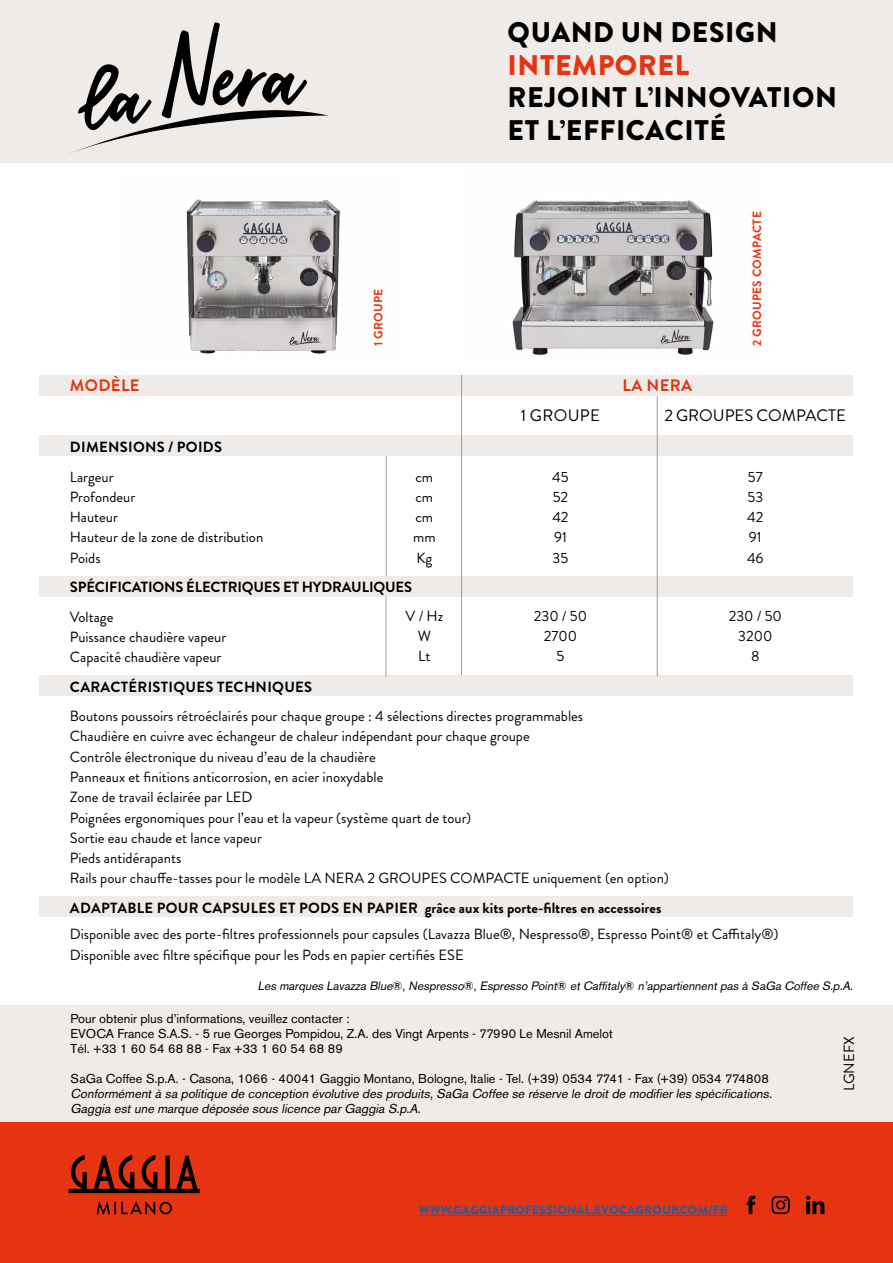
<style>
.page{position:relative;width:893px;height:1263px;background:#fff}
.page>*{position:absolute;margin:0;border:0;box-sizing:border-box;transform-origin:0 0}
.t1{font:900 28.35px/32.4px "Brandon Grotesque";letter-spacing:.02em;color:#000}
.t2{font:900 28.35px "Brandon Grotesque";letter-spacing:.02em;color:#e63312}
.t3{font:16.65px "Brandon Grotesque";color:#000}
.t4{font:700 16.65px "Brandon Grotesque";letter-spacing:.02em;color:#e63312}
.t5{font:14.7px/20.2px "Brandon Grotesque";color:#000}
.t6{font:700 14.7px "Brandon Grotesque";color:#000}
.t7{font:700 14.7px "Brandon Grotesque";letter-spacing:.02em;color:#000}
.t8{font:12.75px/15px "Akzidenz Grotesk BE";color:#000}
.t9{font:italic 12.75px/15px "Akzidenz Grotesk BE";color:#000}
.t10{font:italic 12px "Akzidenz Grotesk BE";color:#000}
.t11{font:900 12px "Brandon Grotesque";letter-spacing:.02em;color:#275b9b}
.t12{font:700 12px "Brandon Grotesque";letter-spacing:.02em;color:#e63312}
.s1{font-style:normal}
</style>
<div class="page">
<div style="left:40px;top:576px;width:813px;height:20px;background:#efebe8"></div>
<div style="left:40px;top:896px;width:813px;height:21px;background:#efebe8"></div>
<div style="left:40px;top:675px;width:813px;height:21px;background:#efebe8"></div>
<div style="left:40px;top:435px;width:813px;height:21px;background:#efebe8"></div>
<hr style="left:386px;top:456px;width:1px;height:120px;background:#9d9d9c">
<hr style="left:657px;top:396px;width:1px;height:280px;background:#9d9d9c">
<div style="left:40px;top:375px;width:813px;height:21px;background:#efebe8"></div>
<hr style="left:461px;top:375px;width:1px;height:300px;background:#9d9d9c">
<div style="left:0;top:0;width:893px;height:162px;background:#efebe8"></div>
<svg style="left:71px;top:22px;width:257px;height:131px"></svg>
<img style="left:186px;top:199px;width:154px;height:155px">
<img style="left:512px;top:200px;width:202px;height:155px">
<div style="left:0;top:1005px;width:893px;height:117px;background:#efebe8"></div>
<div style="left:0;top:1122px;width:893px;height:141px;background:#e63312"></div>
<svg style="left:97px;top:1202px;width:75px;height:12px"></svg>
<svg style="left:69px;top:1155px;width:131px;height:38px"></svg>
<svg style="left:772px;top:1196px;width:18px;height:18px"></svg>
<svg style="left:747px;top:1196px;width:8px;height:18px"></svg>
<svg style="left:806px;top:1196px;width:18px;height:18px"></svg>
<hr style="left:419px;top:1215px;width:309px;height:1px;background:#275b9b">
<hr style="left:386px;top:596px;width:1px;height:80px;background:#9d9d9c">
<p class="t12" style="left:370px;top:346px;width:59px;rotate:-90deg">1 GROUPE</p>
<h1 class="t1" style="left:508px;top:17px;width:271px">QUAND UN DESIGN</h1>
<h1 class="t2" style="left:508px;top:45px;width:183px">INTEMPOREL</h1>
<h1 class="t1" style="left:508px;top:82px;width:331px">REJOINT L’INNOVATION<br>ET L’EFFICACITÉ</h1>
<p class="t12" style="left:748px;top:346px;width:136px;rotate:-90deg">2 GROUPES COMPACTE</p>
<p class="t4" style="left:70px;top:374px;width:71px">MODÈLE</p>
<p class="t4" style="left:622px;top:374px;width:71px">LA NERA</p>
<p class="t3" style="left:521px;top:404px;width:81px">1 GROUPE</p>
<p class="t3" style="left:664px;top:404px;width:183px">2 GROUPES COMPACTE</p>
<p class="t7" style="left:70px;top:437px;width:154px">DIMENSIONS / POIDS</p>
<p class="t5" style="left:70px;top:467px;width:195px">Largeur<br>Profondeur<br>Hauteur<br>Hauteur de la zone de distribution<br>Poids</p>
<p class="t6" style="left:70px;top:577px;width:344px">SPÉCIFICATIONS ÉLECTRIQUES ET HYDRAULIQUES</p>
<p class="t5" style="left:70px;top:607px;width:158px">Voltage<br>Puissance chaudière vapeur<br>Capacité chaudière vapeur</p>
<p class="t7" style="left:70px;top:676px;width:244px">CARACTÉRISTIQUES TECHNIQUES</p>
<p class="t5" style="left:70px;top:706px;width:601px">Boutons poussoirs rétroéclairés pour chaque groupe : 4 sélections directes programmables<br>Chaudière en cuivre avec échangeur de chaleur indépendant pour chaque groupe<br>Contrôle électronique du niveau d’eau de la chaudière<br>Panneaux et finitions anticorrosion, en acier inoxydable<br>Zone de travail éclairée par LED<br>Poignées ergonomiques pour l’eau et la vapeur (système quart de tour)<br>Sortie eau chaude et lance vapeur<br>Pieds antidérapants<br>Rails pour chauffe-tasses pour le modèle LA NERA 2 GROUPES COMPACTE uniquement (en option)</p>
<p class="t6" style="left:70px;top:898px;width:593px">ADAPTABLE POUR CAPSULES ET PODS EN PAPIER grâce aux kits porte-filtres en accessoires</p>
<p class="t5" style="left:70px;top:924px;width:710px">Disponible avec des porte-filtres professionnels pour capsules (Lavazza Blue®, Nespresso®, Espresso Point® et Caffitaly®)<br>Disponible avec filtre spécifique pour les Pods en papier certifiés ESE</p>
<p class="t10" style="left:258px;top:978px;width:599px">Les marques Lavazza Blue<span class="s1">® ,</span> Nespresso<span class="s1">® ,</span> Espresso Point<span class="s1">®</span> et Caffitaly<span class="s1">®</span> n’appartiennent pas à SaGa Coffee S.p.A.</p>
<p class="t5" style="left:552px;top:467px;width:18px">45<br>52<br>42<br>91<br>35</p>
<p class="t5" style="left:747px;top:467px;width:18px">57<br>53<br>42<br>91<br>46</p>
<p class="t5" style="left:413px;top:467px;width:24px">cm cm cm mm<br>Kg</p>
<p class="t5" style="left:406px;top:606px;width:39px;text-align:center">V / Hz<br>W<br>Lt</p>
<p class="t5" style="left:534px;top:606px;width:55px;text-align:center">230 / 50<br>2700<br>5</p>
<p class="t5" style="left:729px;top:606px;width:55px;text-align:center">230 / 50<br>3200<br>8</p>
<p class="t8" style="left:71px;top:1011px;width:544px">Pour obtenir plus d’informations, veuillez contacter :<br>EVOCA France S.A.S. - 5 rue Georges Pompidou, Z.A. des Vingt Arpents - 77990 Le Mesnil Amelot<br>Tél. +33 1 60 54 68 88 - Fax +33 1 60 54 68 89</p>
<p class="t8" style="left:71px;top:1071px;width:700px">SaGa Coffee S.p.A. - Casona, 1066 - 40041 Gaggio Montano, Bologne, Italie - Tel. (+39) 0534 7741 - Fax (+39) 0534 774808</p>
<p class="t9" style="left:71px;top:1086px;width:706px">Conformément à sa politique de conception évolutive des produits, SaGa Coffee se réserve le droit de modifier les spécifications.<br>Gaggia est une marque déposée sous licence par Gaggia S.p.A.</p>
<p class="t11" style="left:419px;top:1201px;width:311px">WWW.GAGGIAPROFESSIONAL.EVOCAGROUP.COM/FR</p>
<p class="t5" style="left:839px;top:1091px;width:57px;rotate:-90deg">LGNEFX</p>
</div>
